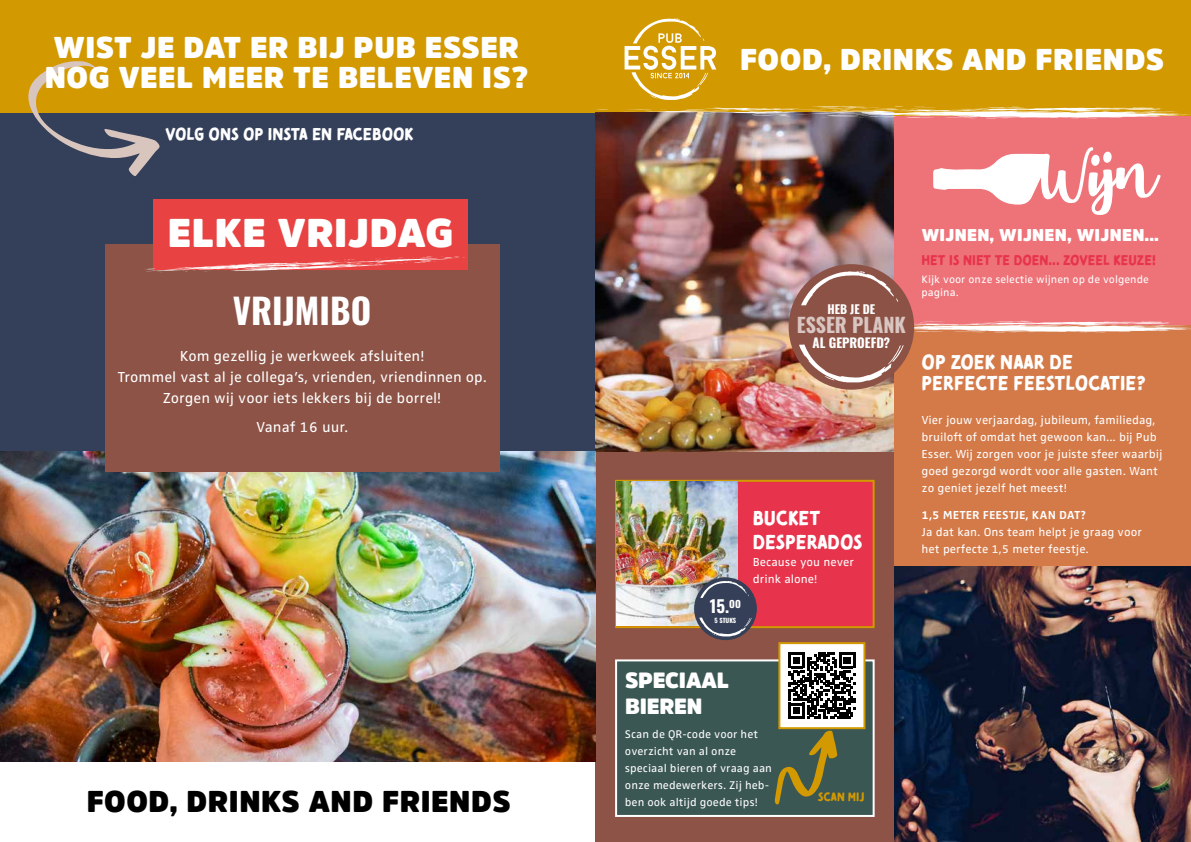
<style>
.page{position:relative;width:1191px;height:842px;background:#fff}
.page>*{position:absolute;margin:0;border:0;box-sizing:border-box;transform-origin:0 0}
.t1{font:900 40px "Amsi Pro";letter-spacing:.02em;color:#fff}
.t2{font:700 35px "Oswald";color:#fff}
.t3{font:900 30px/30px "Amsi Pro";letter-spacing:.02em;color:#fff;text-align:center}
.t4{font:900 30px "Amsi Pro";letter-spacing:.02em;color:#000}
.t5{font:900 22px/26.4px "Amsi Pro";letter-spacing:-.01em;color:#fff}
.t6{font:20px/21px "Tomarik Brush";color:#fff}
.t7{font:700 20px "Oswald";color:#d9c5c1}
.t8{font:17px "Tomarik Brush";color:#fff}
.t9{font:900 17px "Amsi Pro";letter-spacing:.02em;color:#fff}
.t10{font:700 17px "Oswald";color:#fff}
.t11{font:15px/21px "Zwo Corr Pro";color:#fff;text-align:center}
.t12{font:14px "Tomarik Brush";color:#e7344c}
.t13{font:700 13px "Oswald";color:#fff}
.t14{font:12px/17px "Zwo Corr Pro";color:#fff}
.t15{font:700 12px "Zwo Corr Pro";color:#fff}
.t16{font:700 12px "Oswald";color:#fff}
.t17{font:12px "Tomarik Brush";color:#d39900}
.t18{font:11.5px/17px "Zwo Corr Pro";color:#fff}
.t19{font:11px/13.2px "Zwo Corr Pro";color:#fff}
.t20{font:700 6.4px "Oswald";color:#fff}
</style>
<div class="page">
<div style="left:893px;top:325px;width:298px;height:241px;background:#d47a49"></div>
<img style="left:894px;top:566px;width:297px;height:276px">
<div style="left:0;top:0;width:595px;height:760px;background:#343f59"></div>
<div style="left:0;top:0;width:596px;height:112px;background:#d39900"></div>
<div style="left:595px;top:0;width:596px;height:116px;background:#d39900"></div>
<div style="left:595px;top:413px;width:299px;height:429px;background:#8c5346"></div>
<img style="left:595px;top:382px;width:298px;height:69px">
<div style="left:788px;top:264px;width:126px;height:126px;background:#8c5245;border-radius:50%"></div>
<div style="left:615px;top:659px;width:259px;height:158px;background:#3b5754;border:2px solid #fff"></div>
<svg style="left:775px;top:731px;width:62px;height:74px"></svg>
<img style="left:593px;top:18px;width:598px;height:364px">
<div style="left:779px;top:643px;width:85px;height:85px;background:#fff"></div>
<svg style="left:788px;top:652px;width:67px;height:67px"></svg>
<div style="left:778px;top:642px;width:87px;height:87px;border:2px solid #d39900"></div>
<img style="left:0;top:451px;width:595px;height:310px">
<div style="left:615px;top:480px;width:259px;height:148px;background:#e7344c;border:2px solid #d39900"></div>
<div style="left:105px;top:244px;width:394px;height:228px;background:#8c5346"></div>
<div style="left:154px;top:199px;width:314px;height:71px;background:#e84242"></div>
<svg style="left:144px;top:256px;width:321px;height:16px"></svg>
<img style="left:617px;top:482px;width:121px;height:144px">
<svg style="left:694px;top:577px;width:63px;height:63px"></svg>
<svg style="left:699px;top:581px;width:52px;height:55px;background:#4b4f63"></svg>
<svg style="left:28px;top:61px;width:132px;height:115px"></svg>
<h3 class="t3" style="left:45px;top:32px;width:485px">WIST JE DAT ER BIJ PUB ESSER<br>NOG VEEL MEER TE BELEVEN IS?</h3>
<h3 class="t8" style="left:165px;top:118px;width:249px">VOLG ONS OP INSTA EN FACEBOOK</h3>
<h1 class="t1" style="left:168px;top:205px;width:287px">ELKE VRIJDAG</h1>
<h2 class="t2" style="left:233px;top:293px;width:140px">VRIJMIBO</h2>
<p class="t11" style="left:117px;top:344px;width:371px">Kom gezellig je werkweek afsluiten!<br>Trommel vast al je collega’s, vrienden, vriendinnen op.<br>Zorgen wij voor iets lekkers bij de borrel!</p>
<p class="t11" style="left:256px;top:415px;width:93px">Vanaf 16 uur.</p>
<h3 class="t4" style="left:87px;top:781px;width:425px">FOOD, DRINKS AND FRIENDS</h3>
<h3 class="t3" style="left:740px;top:45px;width:425px">FOOD, DRINKS AND FRIENDS</h3>
<p class="t16" style="left:827px;top:302px;width:49px">HEB JE DE</p>
<h3 class="t7" style="left:797px;top:314px;width:111px">ESSER PLANK</h3>
<p class="t13" style="left:812px;top:335px;width:79px">AL GEPROEFD?</p>
<h3 class="t10" style="left:710px;top:598px;width:33px">15.<sup>OO</sup></h3>
<p class="t20" style="left:714px;top:617px;width:23px">5 STUKS</p>
<h3 class="t6" style="left:752px;top:503px;width:111px;line-height:24px">BUCKET<br>DESPERADOS</h3>
<p class="t14" style="left:752px;top:552px;width:103px">Because you never drink alone!</p>
<h3 class="t9" style="left:921px;top:223px;width:239px">WIJNEN, WIJNEN, WIJNEN...</h3>
<p class="t12" style="left:921px;top:247px;width:236px">HET IS NIET TE DOEN... ZOVEEL KEUZE!</p>
<p class="t19" style="left:921px;top:272px;width:229px">Kijk voor onze selectie wijnen op de volgende pagina.</p>
<h3 class="t6" style="left:921px;top:349px;width:226px">OP ZOEK NAAR DE<br>PERFECTE FEESTLOCATIE?</h3>
<p class="t14" style="left:921px;top:410px;width:242px">Vier jouw verjaardag, jubileum, familiedag, bruiloft of omdat het gewoon kan... bij Pub Esser. Wij zorgen voor je juiste sfeer waarbij goed gezorgd wordt voor alle gasten. Want zo geniet jezelf het meest!</p>
<p class="t15" style="left:921px;top:506px;width:166px">1,5 METER FEESTJE, KAN DAT?</p>
<p class="t14" style="left:921px;top:522px;width:222px">Ja dat kan. Ons team helpt je graag voor het perfecte 1,5 meter feestje.</p>
<h3 class="t5" style="left:625px;top:667px;width:106px">SPECIAAL<br>BIEREN</h3>
<p class="t18" style="left:625px;top:725px;width:149px">Scan de QR-code voor het overzicht van al onze speciaal bieren of vraag aan onze medewerkers. Zij heb&shy;ben ook altijd goede tips!</p>
<p class="t17" style="left:818px;top:786px;width:48px">SCAN MIJ</p>
</div>
